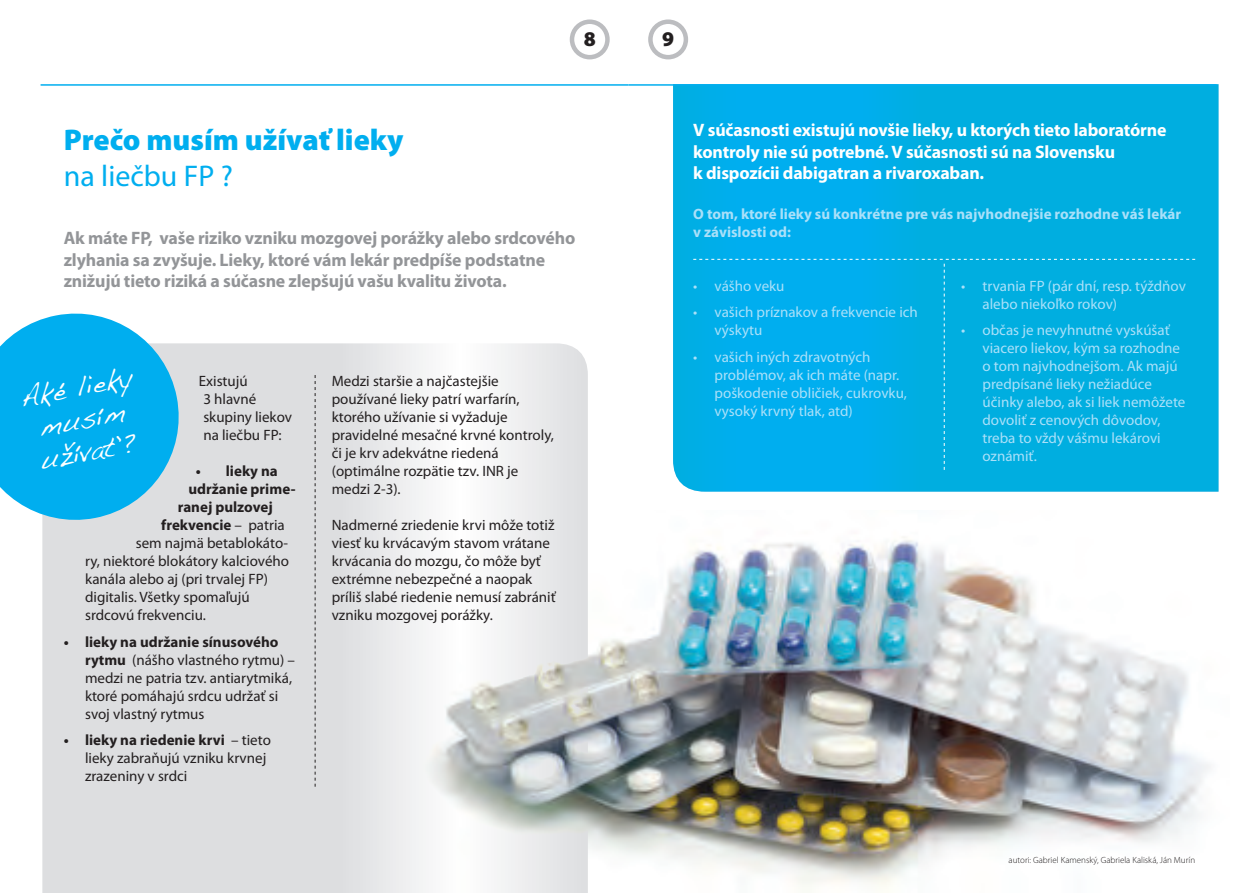
<style>
.page{position:relative;width:1259px;height:893px;background:#fff}
.page>*{position:absolute;margin:0;border:0;box-sizing:border-box;transform-origin:0 0}
.t1{font:900 30px "Myriad Pro";color:#00aeef}
.t2{font:30px "Myriad Pro";color:#00aeef}
.t3{font:27px/32.4px "Handwriting Dakota";color:#fff}
.t4{font:900 21px "Myriad Pro";color:#231f20}
.t5{font:700 18px/21.6px "Myriad Pro";letter-spacing:-.01em;color:#939598}
.t6{font:700 18px/21.6px "Myriad Pro";letter-spacing:-.01em;color:#fff}
.t7{font:15px/18px "Myriad Pro";color:#231f20}
.t8{font:15px/18px "Myriad Pro";color:#aae0f9}
.t9{font:700 15px/18px "Myriad Pro";color:#aae0f9}
.t10{font:700 15px "Myriad Pro";color:#231f20}
.t11{font:300 9px "Myriad Pro";color:#231f20}
.s1{font-weight:400}
.s2{font-weight:700}
</style>
<div class="page">
<svg style="left:42px;top:343px;width:546px;height:550px;background:#e1e2e4"></svg>
<svg style="left:673px;top:84px;width:545px;height:408px;background:#00aee4"></svg>
<img style="left:405px;top:510px;width:805px;height:383px">
<hr style="left:41px;top:84px;width:587px;height:2px;background:#00aeef">
<hr style="left:628px;top:84px;width:588px;height:2px;background:#00aeef">
<div style="left:570px;top:19px;width:39px;height:40px;border:4px solid #bcbdc0;border-radius:50%"></div>
<div style="left:648px;top:19px;width:40px;height:40px;border:4px solid #bcbdc0;border-radius:50%"></div>
<svg style="left:315px;top:375px;width:1px;height:412px"></svg>
<svg style="left:0;top:313px;width:188px;height:216px;background:#38bcee"></svg>
<svg style="left:693px;top:259px;width:502px;height:211px;background:#00aee5"></svg>
<h3 class="t4" style="left:584px;top:27px;width:14px">8</h3>
<h1 class="t1" style="left:64px;top:123px;width:341px">Prečo musím užívať lieky</h1>
<h1 class="t2" style="left:64px;top:158px;width:171px">na liečbu FP ?</h1>
<p class="t5" style="left:64px;top:226px;width:513px">Ak máte FP, vaše riziko vzniku mozgovej porážky alebo srdcového zlyhania sa zvyšuje. Lieky, ktoré vám lekár predpíše podstatne znižujú tieto riziká a súčasne zlepšujú vašu kvalitu života.</p>
<h2 class="t3" style="left:17px;top:382px;width:116px;rotate:-11deg">Aké lieky musím užívať?</h2>
<p class="t7" style="left:203px;top:372px;width:90px;text-indent:-4px">Existujú<br>3 hlavné skupiny liekov na liečbu FP:</p>
<p class="t10" style="left:196px;top:461px;width:83px">• lieky na</p>
<p class="t10" style="left:188px;top:479px;width:109px">udržanie prime-</p>
<p class="t10" style="left:178px;top:497px;width:96px">ranej pulzovej</p>
<p class="t10" style="left:161px;top:515px;width:125px">frekvencie <span class="s1">– patria</span></p>
<p class="t7" style="left:136px;top:534px;width:154px">sem najmä betablokáto-</p>
<p class="t7" style="left:85px;top:552px;width:205px">ry, niektoré blokátory kalciového</p>
<p class="t7" style="left:85px;top:570px;width:184px">kanála alebo aj (pri trvalej FP)</p>
<p class="t7" style="left:85px;top:588px;width:166px">digitalis. Všetky spomaľujú</p>
<p class="t7" style="left:85px;top:606px;width:122px">srdcovú frekvenciu.</p>
<p class="t7" style="left:85px;top:632px;width:212px;text-indent:-21px"><span class="s2">• lieky na udržanie sínusového rytmu</span> (nášho vlastného rytmu) – medzi ne patria tzv. antiarytmiká, ktoré pomáhajú srdcu udržať si svoj vlastný rytmus</p>
<p class="t7" style="left:85px;top:731px;width:187px;text-indent:-21px"><span class="s2">• lieky na riedenie krvi</span> – tieto lieky zabraňujú vzniku krvnej zrazeniny v srdci</p>
<p class="t7" style="left:332px;top:372px;width:224px">Medzi staršie a najčastejšie používané lieky patrí warfarín, ktorého užívanie si vyžaduje pravidelné mesačné krvné kontroly, či je krv adekvátne riedená (optimálne rozpätie tzv. INR je medzi 2-3).</p>
<p class="t7" style="left:332px;top:516px;width:226px">Nadmerné zriedenie krvi môže totiž viesť ku krvácavým stavom vrátane krvácania do mozgu, čo môže byť extrémne nebezpečné a naopak príliš slabé riedenie nemusí zabrániť vzniku mozgovej porážky.</p>
<h3 class="t4" style="left:662px;top:27px;width:14px">9</h3>
<p class="t6" style="left:693px;top:118px;width:475px">V súčasnosti existujú novšie lieky, u ktorých tieto laboratórne kontroly nie sú potrebné. V súčasnosti sú na Slovensku<br>k dispozícii dabigatran a rivaroxaban.</p>
<p class="t9" style="left:693px;top:204px;width:489px">O tom, ktoré lieky sú konkrétne pre vás najvhodnejšie rozhodne váš lekár v závislosti od:</p>
<p class="t8" style="left:693px;top:277px;width:93px">• vášho veku</p>
<p class="t8" style="left:714px;top:303px;width:205px;text-indent:-21px">• vašich príznakov a frekvencie ich výskytu</p>
<p class="t8" style="left:714px;top:348px;width:194px;text-indent:-21px">• vašich iných zdravotných problémov, ak ich máte (napr. poškodenie obličiek, cukrovku, vysoký krvný tlak, atd)</p>
<p class="t8" style="left:982px;top:277px;width:205px;text-indent:-21px">• trvania FP (pár dní, resp. týždňov alebo niekoľko rokov)</p>
<p class="t8" style="left:982px;top:321px;width:204px;text-indent:-21px">• občas je nevyhnutné vyskúšať viacero liekov, kým sa rozhodne o tom najvhodnejšom. Ak majú predpísané lieky nežiadúce účinky alebo, ak si liek nemôžete dovoliť z cenových dôvodov, treba to vždy vášmu lekárovi oznámiť.</p>
<p class="t11" style="left:1008px;top:855px;width:188px">autori: Gabriel Kamenský, Gabriela Kaliská, Ján Murín</p>
</div>
